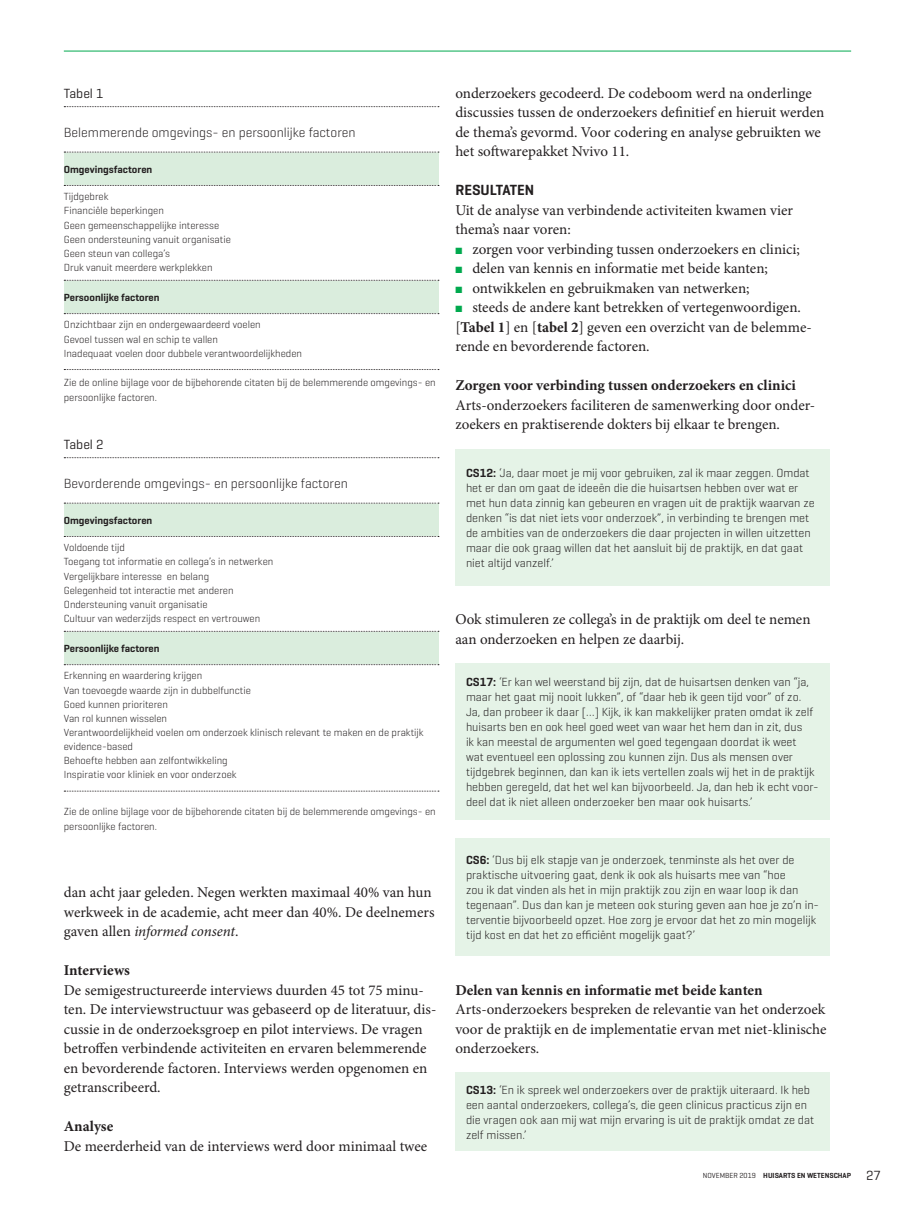
<style>
.page{position:relative;width:915px;height:1212px;background:#fff}
.page>*{position:absolute;margin:0;border:0;box-sizing:border-box;transform-origin:0 0}
.t1{font:15px/19.5px "Minion Pro Regular 6";color:#231f20}
.t2{font:13.5px "Geogrotesque Light 5";color:#231f20}
.t3{font:13.5px "Geogrotesque Regular 5";color:#231f20}
.t4{font:12px/15px "Geogrotesque Light 5";color:#231f20}
.t5{font:10.5px/14.2px "Geogrotesque Light 5";color:#231f20}
.t6{font:600 10.5px "Geogrotesque";color:#231f20}
.t7{font:600 7.5px "Geogrotesque";color:#231f20}
.s1{font-family:"Minion Pro It 2"}
.s2{font-family:"Minion Pro Bold 2"}
.s3{font-family:"Geogrotesque";font-weight:600}
.s4{color:#00a94e}
.s5{font-family:"Geogrotesque Regular 5";font-weight:400}
.s6{font-family:"Geogrotesque Regular 5";font-weight:400;font-size:13.5px}
</style>
<div class="page">
<hr style="left:64px;top:51px;width:786px;height:1px;background:#00a94e">
<div style="left:455px;top:449px;width:374px;height:136px;background:#e5f3e7"></div>
<div style="left:455px;top:663px;width:374px;height:156px;background:#e5f3e7"></div>
<div style="left:455px;top:839px;width:374px;height:117px;background:#e5f3e7"></div>
<div style="left:455px;top:1073px;width:374px;height:78px;background:#e5f3e7"></div>
<svg style="left:64px;top:106px;width:375px;height:1px"></svg>
<div style="left:64px;top:152px;width:374px;height:33px;background:#daeddd"></div>
<svg style="left:64px;top:152px;width:375px;height:1px"></svg>
<svg style="left:64px;top:185px;width:375px;height:1px"></svg>
<div style="left:64px;top:280px;width:374px;height:34px;background:#daeddd"></div>
<svg style="left:64px;top:280px;width:375px;height:1px"></svg>
<svg style="left:64px;top:313px;width:375px;height:1px"></svg>
<svg style="left:64px;top:369px;width:375px;height:1px"></svg>
<svg style="left:64px;top:457px;width:375px;height:1px"></svg>
<div style="left:64px;top:503px;width:374px;height:33px;background:#daeddd"></div>
<svg style="left:64px;top:503px;width:375px;height:1px"></svg>
<svg style="left:64px;top:536px;width:375px;height:1px"></svg>
<div style="left:64px;top:631px;width:374px;height:34px;background:#daeddd"></div>
<svg style="left:64px;top:631px;width:375px;height:1px"></svg>
<svg style="left:64px;top:664px;width:375px;height:1px"></svg>
<svg style="left:64px;top:791px;width:375px;height:1px"></svg>
<p class="t3" style="left:64px;top:85px;width:41px">Tabel 1</p>
<p class="t2" style="left:64px;top:124px;width:293px">Belemmerende omgevings- en persoonlijke factoren</p>
<p class="t6" style="left:64px;top:163px;width:90px">Omgevingsfactoren</p>
<p class="t5" style="left:64px;top:189px;width:168px">Tijdgebrek<br>Financiële beperkingen<br>Geen gemeenschappelijke interesse<br>Geen ondersteuning vanuit organisatie<br>Geen steun van collega’s<br>Druk vanuit meerdere werkplekken</p>
<p class="t6" style="left:64px;top:291px;width:97px">Persoonlijke factoren</p>
<p class="t5" style="left:64px;top:317px;width:240px">Onzichtbaar zijn en ondergewaardeerd voelen<br>Gevoel tussen wal en schip te vallen<br>Inadequaat voelen door dubbele verantwoordelijkheden</p>
<p class="t5" style="left:64px;top:374px;width:373px;line-height:15px">Zie de online bijlage voor de bijbehorende citaten bij de belemmerende omgevings- en persoonlijke factoren.</p>
<p class="t3" style="left:64px;top:436px;width:41px">Tabel 2</p>
<p class="t2" style="left:64px;top:475px;width:285px">Bevorderende omgevings- en persoonlijke factoren</p>
<p class="t6" style="left:64px;top:514px;width:90px">Omgevingsfactoren</p>
<p class="t5" style="left:64px;top:540px;width:211px">Voldoende tijd<br>Toegang tot informatie en collega’s in netwerken Vergelijkbare interesse en belang<br>Gelegenheid tot interactie met anderen Ondersteuning vanuit organisatie<br>Cultuur van wederzijds respect en vertrouwen</p>
<p class="t6" style="left:64px;top:642px;width:97px">Persoonlijke factoren</p>
<p class="t5" style="left:64px;top:668px;width:361px">Erkenning en waardering krijgen<br>Van toevoegde waarde zijn in dubbelfunctie<br>Goed kunnen prioriteren<br>Van rol kunnen wisselen<br>Verantwoordelijkheid voelen om onderzoek klinisch relevant te maken en de praktijk evidence-based<br>Behoefte hebben aan zelfontwikkeling<br>Inspiratie voor kliniek en voor onderzoek</p>
<p class="t5" style="left:64px;top:803px;width:373px;line-height:15px">Zie de online bijlage voor de bijbehorende citaten bij de belemmerende omgevings- en persoonlijke factoren.</p>
<p class="t1" style="left:64px;top:883px;width:372px">dan acht jaar geleden. Negen werkten maximaal 40% van hun werkweek in de academie, acht meer dan 40%. De deelnemers gaven allen <span class="s1">informed consent</span>.</p>
<p class="t1" style="left:64px;top:961px;width:374px"><span class="s2">Interviews<br></span>De semigestructureerde interviews duurden 45 tot 75 minu&shy;ten. De interviewstructuur was gebaseerd op de literatuur, dis&shy;cussie in de onderzoeksgroep en pilot interviews. De vragen betroffen verbindende activiteiten en ervaren belemmerende en bevorderende factoren. Interviews werden opgenomen en getranscribeerd.</p>
<p class="t1" style="left:64px;top:1117px;width:365px"><span class="s2">Analyse<br></span>De meerderheid van de interviews werd door minimaal twee</p>
<p class="t1" style="left:455px;top:83px;width:370px">onderzoekers gecodeerd. De codeboom werd na onderlinge discussies tussen de onderzoekers definitief en hieruit werden de thema’s gevormd. Voor codering en analyse gebruikten we het softwarepakket Nvivo 11.</p>
<p class="t1" style="left:455px;top:181px;width:339px"><span class="s3">RESULTATEN<br></span>Uit de analyse van verbindende activiteiten kwamen vier thema’s naar voren:</p>
<p class="t1" style="left:455px;top:239px;width:346px"><span class="s4">■</span> zorgen voor verbinding tussen onderzoekers en clinici;</p>
<p class="t1" style="left:455px;top:259px;width:314px"><span class="s4">■</span> delen van kennis en informatie met beide kanten;</p>
<p class="t1" style="left:455px;top:278px;width:296px"><span class="s4">■</span> ontwikkelen en gebruikmaken van netwerken;</p>
<p class="t1" style="left:455px;top:298px;width:358px"><span class="s4">■</span> steeds de andere kant betrekken of vertegenwoordigen. [<span class="s2">Tabel 1</span>] en [<span class="s2">tabel 2</span>] geven een overzicht van de belemme&shy;rende en bevorderende factoren.</p>
<p class="t1" style="left:455px;top:376px;width:361px"><span class="s2">Zorgen voor verbinding tussen onderzoekers en clinici<br></span>Arts-onderzoekers faciliteren de samenwerking door onder&shy;zoekers en praktiserende dokters bij elkaar te brengen.</p>
<p class="t4" style="left:466px;top:465px;width:350px"><span class="s3">CS12:</span> ‘Ja, daar moet je mij voor gebruiken, zal ik maar zeggen. Omdat het er dan om gaat de ideeën die die huisartsen hebben over wat er met hun data zinnig kan gebeuren en vragen uit de praktijk waarvan ze denken “is dat niet iets voor onderzoek”, in verbinding te brengen met de ambities van de onderzoekers die daar projecten in willen uitzetten maar die ook graag willen dat het aansluit bij de praktijk, en dat gaat niet altijd vanzelf.’</p>
<p class="t1" style="left:455px;top:610px;width:356px">Ook stimuleren ze collega’s in de praktijk om deel te nemen aan onderzoeken en helpen ze daarbij.</p>
<p class="t4" style="left:466px;top:674px;width:354px"><span class="s3">CS17:</span> ‘Er kan wel weerstand bij zijn, dat de huisartsen denken van “ja, maar het gaat mij nooit lukken”, of “daar heb ik geen tijd voor” of zo.<br>Ja, dan probeer ik daar […] Kijk, ik kan makkelijker praten omdat ik zelf huisarts ben en ook heel goed weet van waar het hem dan in zit, dus<br>ik kan meestal de argumenten wel goed tegengaan doordat ik weet<br>wat eventueel een oplossing zou kunnen zijn. Dus als mensen over tijdgebrek beginnen, dan kan ik iets vertellen zoals wij het in de praktijk hebben geregeld, dat het wel kan bijvoorbeeld. Ja, dan heb ik echt voor&shy;deel dat ik niet alleen onderzoeker ben maar ook huisarts.’</p>
<p class="t4" style="left:466px;top:852px;width:354px"><span class="s3">CS6:</span> ‘Dus bij elk stapje van je onderzoek, tenminste als het over de praktische uitvoering gaat, denk ik ook als huisarts mee van “hoe<br>zou ik dat vinden als het in mijn praktijk zou zijn en waar loop ik dan tegenaan”. Dus dan kan je meteen ook sturing geven aan hoe je zo’n in&shy;terventie bijvoorbeeld opzet. Hoe zorg je ervoor dat het zo min mogelijk tijd kost en dat het zo efficiënt mogelijk gaat?’</p>
<p class="t1" style="left:455px;top:980px;width:372px"><span class="s2">Delen van kennis en informatie met beide kanten </span>Arts-onderzoekers bespreken de relevantie van het onderzoek voor de praktijk en de implementatie ervan met niet-klinische onderzoekers.</p>
<p class="t4" style="left:466px;top:1082px;width:349px"><span class="s3">CS13:</span> ‘En ik spreek wel onderzoekers over de praktijk uiteraard. Ik heb een aantal onderzoekers, collega’s, die geen clinicus practicus zijn en die vragen ook aan mij wat mijn ervaring is uit de praktijk omdat ze dat zelf missen.’</p>
<p class="t7" style="left:702px;top:1171px;width:179px"><span class="s5">NOVEMBER 2019</span> HUISARTS EN WETENSCHAP <span class="s6">27</span></p>
</div>
